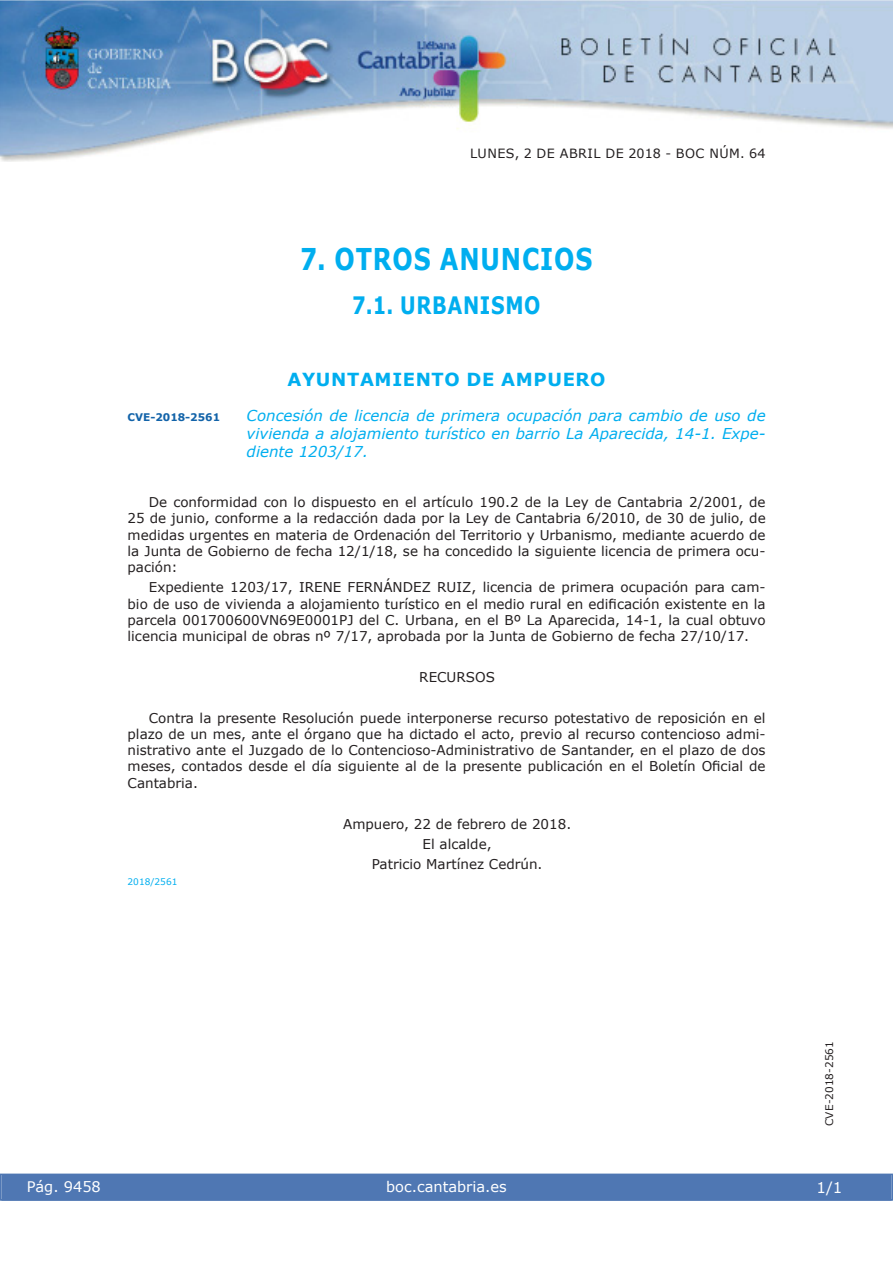
<style>
.page{position:relative;width:893px;height:1263px;background:#fff}
.page>*{position:absolute;margin:0;border:0;box-sizing:border-box;transform-origin:0 0}
.t1{font:700 30px "Verdana";letter-spacing:.035em;color:#00aeef;scale:.8 1}
.t2{font:700 24px "Verdana";letter-spacing:.035em;color:#00aeef;scale:.8 1}
.t3{font:700 18px "Verdana";letter-spacing:.035em;color:#00aeef}
.t4{font:italic 15px/18px "Verdana";color:#00aeef;text-align:justify}
.t5{font:15px "Verdana";color:#fff}
.t6{font:14.55px "Verdana";color:#fff}
.t7{font:13.5px/16.2px "Verdana";color:#231f20;text-align:justify}
.t8{font:12.75px "Verdana";letter-spacing:.035em;color:#231f20}
.t9{font:10.5px "Verdana";color:#231f20}
.t10{font:700 10.5px "Verdana";color:#1263a9}
.t11{font:9px "Verdana";color:#00aeef}
</style>
<div class="page">
<img style="left:0;top:0;width:893px;height:161px">
<div style="left:1px;top:1174px;width:890px;height:27px;background:#4f77b3"></div>
<div style="left:0;top:1174px;width:893px;height:27px;border:1px solid #4f77b3"></div>
<p class="t8" style="left:470px;top:145px;width:297px">LUNES, 2 DE ABRIL DE 2018 - BOC NÚM. 64</p>
<h1 class="t1" style="left:300px;top:240px;width:367px">7. OTROS ANUNCIOS</h1>
<h2 class="t2" style="left:352px;top:290px;width:237px">7.1. URBANISMO</h2>
<h3 class="t3" style="left:287px;top:368px;width:320px">AYUNTAMIENTO DE AMPUERO</h3>
<p class="t10" style="left:128px;top:410px;width:94px">CVE-2018-2561</p>
<p class="t4" style="left:247px;top:406px;width:520px">Concesión de licencia de primera ocupación para cambio de uso de vivienda a alojamiento turístico en barrio La Aparecida, 14-1. Expe&shy;diente 1203/17.</p>
<p class="t7" style="left:128px;top:494px;width:640px;text-indent:21px">De conformidad con lo dispuesto en el artículo 190.2 de la Ley de Cantabria 2/2001, de 25 de junio, conforme a la redacción dada por la Ley de Cantabria 6/2010, de 30 de julio, de medidas urgentes en materia de Ordenación del Territorio y Urbanismo, mediante acuerdo de la Junta de Gobierno de fecha 12/1/18, se ha concedido la siguiente licencia de primera ocu&shy;pación:</p>
<p class="t7" style="left:128px;top:579px;width:640px;text-indent:21px">Expediente 1203/17, IRENE FERNÁNDEZ RUIZ, licencia de primera ocupación para cam&shy;bio de uso de vivienda a alojamiento turístico en el medio rural en edificación existente en la parcela 001700600VN69E0001PJ del C. Urbana, en el Bº La Aparecida, 14-1, la cual obtuvo licencia municipal de obras nº 7/17, aprobada por la Junta de Gobierno de fecha 27/10/17.</p>
<p class="t7" style="left:419px;top:669px;width:77px">RECURSOS</p>
<p class="t7" style="left:128px;top:709px;width:639px;text-indent:21px">Contra la presente Resolución puede interponerse recurso potestativo de reposición en el plazo de un mes, ante el órgano que ha dictado el acto, previo al recurso contencioso admi&shy;nistrativo ante el Juzgado de lo Contencioso-Administrativo de Santander, en el plazo de dos meses, contados desde el día siguiente al de la presente publicación en el Boletín Oficial de Cantabria.</p>
<p class="t7" style="left:343px;top:813px;width:230px;line-height:20.4px;text-align:center">Ampuero, 22 de febrero de 2018.<br>El alcalde,<br>Patricio Martínez Cedrún.</p>
<p class="t11" style="left:128px;top:876px;width:51px">2018/2561</p>
<p class="t6" style="left:27px;top:1177px;width:76px">Pág. 9458</p>
<p class="t6" style="left:386px;top:1178px;width:122px">boc.cantabria.es</p>
<p class="t9" style="left:823px;top:1126px;width:87px;rotate:-90deg">CVE-2018-2561</p>
<p class="t5" style="left:816px;top:1178px;width:27px">1/1</p>
</div>
